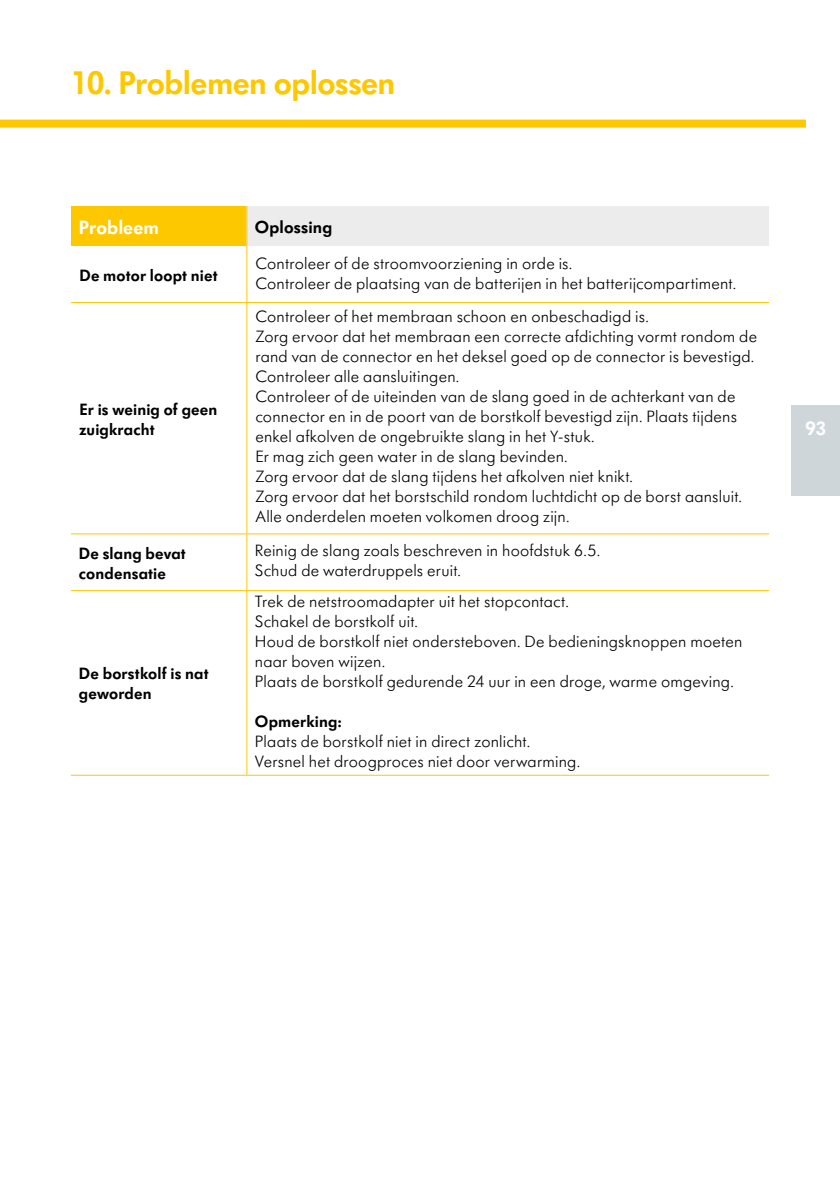
<style>
.page{position:relative;width:840px;height:1191px;background:#fff}
.page>*{position:absolute;margin:0;border:0;box-sizing:border-box;transform-origin:0 0}
.t1{font:600 34px "Futura SB Medela";letter-spacing:-.015em;color:#fec800}
.t2{font:600 20px "Futura SB Medela";letter-spacing:.005em;color:#fff}
.t3{font:600 18px "Futura SB Medela";letter-spacing:.01em;color:#000}
.t4{font:300 17px/20px "Futura SB Medela";letter-spacing:.015em;color:#000}
.t5{font:600 17px/20px "Futura SB Medela";letter-spacing:.01em;color:#000}
</style>
<div class="page">
<div style="left:71px;top:206px;width:176px;height:40px;background:#fec800"></div>
<div style="left:247px;top:206px;width:521px;height:40px;background:#ececec"></div>
<hr style="left:246px;top:246px;width:1px;height:56px;background:#fec800">
<hr style="left:246px;top:303px;width:1px;height:230px;background:#fec800">
<hr style="left:71px;top:302px;width:176px;height:1px;background:#fec800">
<hr style="left:247px;top:302px;width:521px;height:1px;background:#fec800">
<hr style="left:246px;top:534px;width:1px;height:56px;background:#fec800">
<hr style="left:71px;top:590px;width:176px;height:1px;background:#fec800">
<hr style="left:247px;top:590px;width:521px;height:1px;background:#fec800">
<hr style="left:246px;top:591px;width:1px;height:183px;background:#fec800">
<hr style="left:71px;top:774px;width:176px;height:1px;background:#fec800">
<hr style="left:247px;top:774px;width:521px;height:1px;background:#fec800">
<hr style="left:71px;top:533px;width:176px;height:1px;background:#fec800">
<hr style="left:247px;top:533px;width:521px;height:1px;background:#fec800">
<div style="left:791px;top:405px;width:48px;height:91px;background:#cfd6da"></div>
<div style="left:0;top:120px;width:805px;height:8px;background:#fec800"></div>
<h1 class="t1" style="left:71px;top:62px;width:326px">10. Problemen oplossen</h1>
<p class="t2" style="left:79px;top:215px;width:81px">Probleem</p>
<p class="t3" style="left:255px;top:216px;width:79px">Oplossing</p>
<p class="t5" style="left:79px;top:265px;width:140px">De motor loopt niet</p>
<p class="t4" style="left:255px;top:253px;width:482px">Controleer of de stroomvoorziening in orde is.<br>Controleer de plaatsing van de batterijen in het batterijcompartiment.</p>
<p class="t5" style="left:79px;top:399px;width:139px">Er is weinig of geen zuigkracht</p>
<p class="t4" style="left:255px;top:307px;width:503px">Controleer of het membraan schoon en onbeschadigd is.<br>Zorg ervoor dat het membraan een correcte afdichting vormt rondom de rand van de connector en het deksel goed op de connector is bevestigd.<br>Controleer alle aansluitingen.<br>Controleer of de uiteinden van de slang goed in de achterkant van de connector en in de poort van de borstkolf bevestigd zijn. Plaats tijdens enkel afkolven de ongebruikte slang in het Y-stuk.<br>Er mag zich geen water in de slang bevinden.<br>Zorg ervoor dat de slang tijdens het afkolven niet knikt.<br>Zorg ervoor dat het borstschild rondom luchtdicht op de borst aansluit.<br>Alle onderdelen moeten volkomen droog zijn.</p>
<p class="t5" style="left:79px;top:543px;width:108px">De slang bevat condensatie</p>
<p class="t4" style="left:255px;top:540px;width:346px">Reinig de slang zoals beschreven in hoofdstuk 6.5.<br>Schud de waterdruppels eruit.</p>
<p class="t5" style="left:79px;top:663px;width:131px">De borstkolf is nat geworden</p>
<p class="t4" style="left:255px;top:591px;width:489px">Trek de netstroomadapter uit het stopcontact.<br>Schakel de borstkolf uit.<br>Houd de borstkolf niet ondersteboven. De bedieningsknoppen moeten naar boven wijzen.<br>Plaats de borstkolf gedurende 24 uur in een droge, warme omgeving.</p>
<p class="t5" style="left:255px;top:711px;width:88px">Opmerking:</p>
<p class="t4" style="left:255px;top:731px;width:326px">Plaats de borstkolf niet in direct zonlicht.<br>Versnel het droogproces niet door verwarming.</p>
<p class="t2" style="left:805px;top:416px;width:22px">93</p>
</div>
